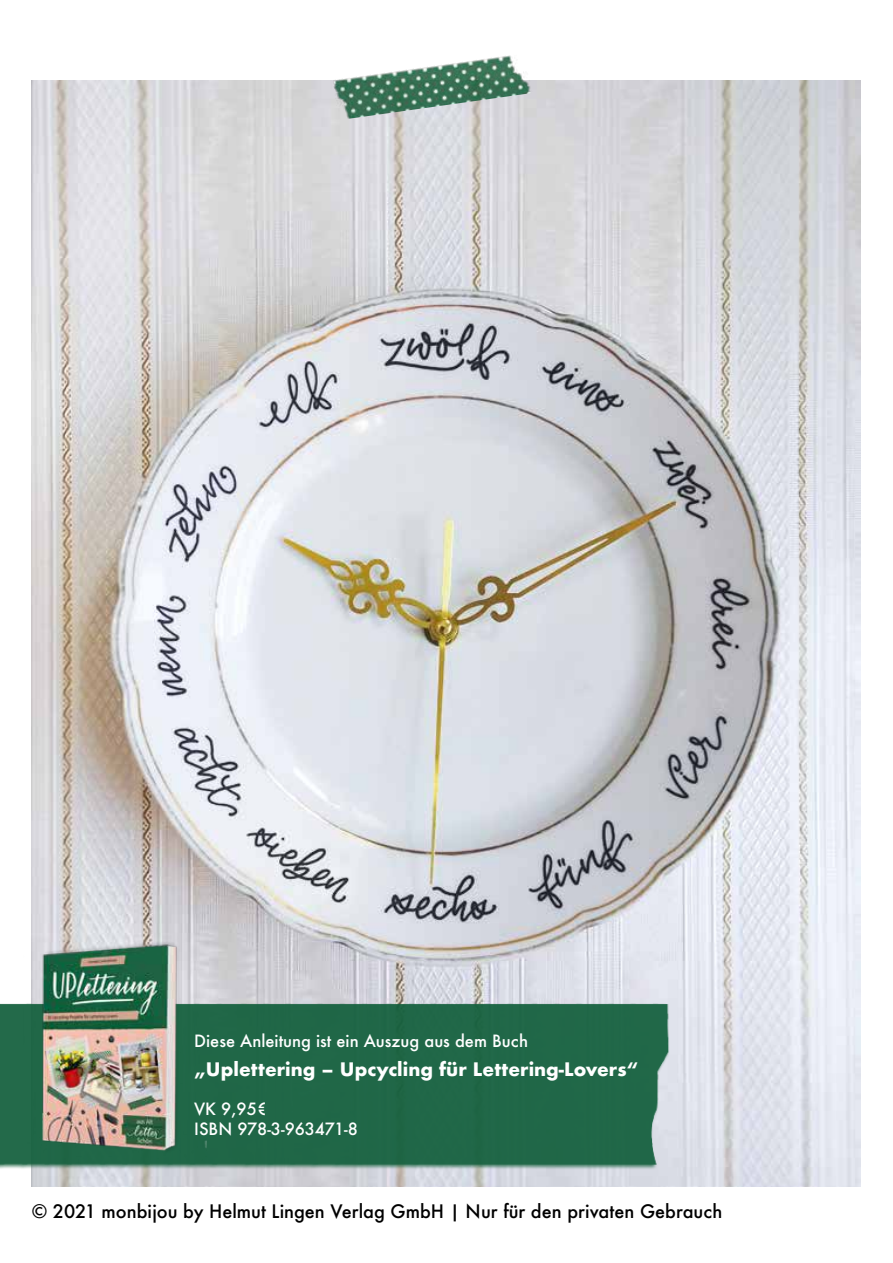
<style>
.page{position:relative;width:893px;height:1263px;background:#fff}
.page>*{position:absolute;margin:0;border:0;box-sizing:border-box;transform-origin:0 0}
.t1{font:500 18.15px "Futura";color:#000}
.t2{font:700 18.15px "Futura";color:#fff}
.t3{font:500 16.5px/19.8px "Futura";color:#fff}
</style>
<div class="page">
<img style="left:31px;top:81px;width:830px;height:1106px">
<img style="left:332px;top:55px;width:201px;height:65px">
<img style="left:0;top:995px;width:680px;height:174px">
<img style="left:24px;top:913px;width:182px;height:251px">
<p class="t3" style="left:194px;top:1030px;width:335px">Diese Anleitung ist ein Auszug aus dem Buch</p>
<p class="t2" style="left:194px;top:1056px;width:446px">„Uplettering – Upcycling für Lettering-Lovers“</p>
<p class="t3" style="left:194px;top:1099px;width:165px">VK 9,95€<br>ISBN 978-3-963471-8</p>
<p class="t1" style="left:32px;top:1199px;width:692px">© 2021 monbijou by Helmut Lingen Verlag GmbH | Nur für den privaten Gebrauch</p>
</div>
